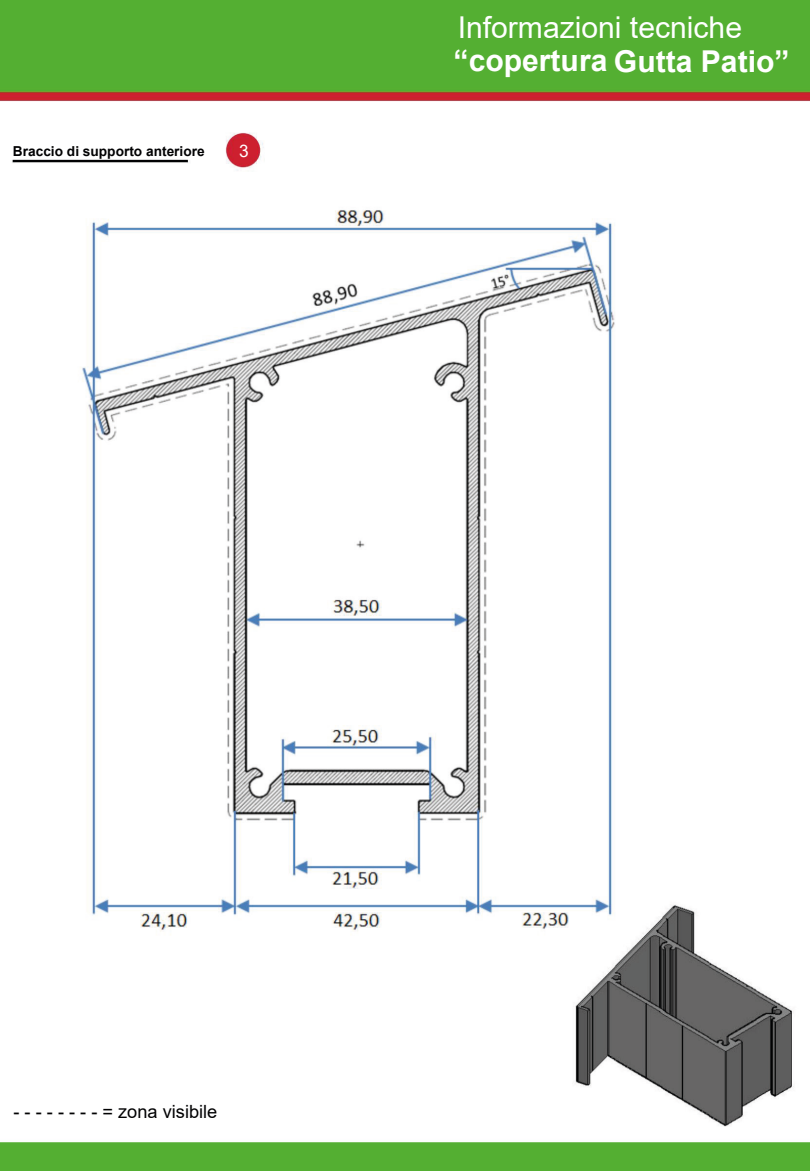
<style>
.page{position:relative;width:810px;height:1171px;background:#fff}
.page>*{position:absolute;margin:0;border:0;box-sizing:border-box;transform-origin:0 0}
.t1{font:700 30.15px/33.9px "Arial";color:#fff}
.t2{font:18.15px "Arial";color:#020203}
.t3{font:17.25px "Arial";color:#fff}
.t4{font:700 13.65px "Arial";color:#020203}
.s1{font-weight:400}
</style>
<div class="page">
<img style="left:0;top:0;width:810px;height:1170px">
<div style="left:0;top:0;width:311px;height:87px;background:#54af32"></div>
<p class="t4" style="left:13px;top:142px;width:193px">Braccio di supporto anteriore</p>
<p class="t3" style="left:239px;top:138px;width:11px">3</p>
<p class="t1" style="left:454px;top:10px;width:337px"><span class="s1">Informazioni tecniche </span>“copertura Gutta Patio”</p>
<p class="t2" style="left:14px;top:1099px;width:205px">- - - - - - - - = zona visibile</p>
</div>
